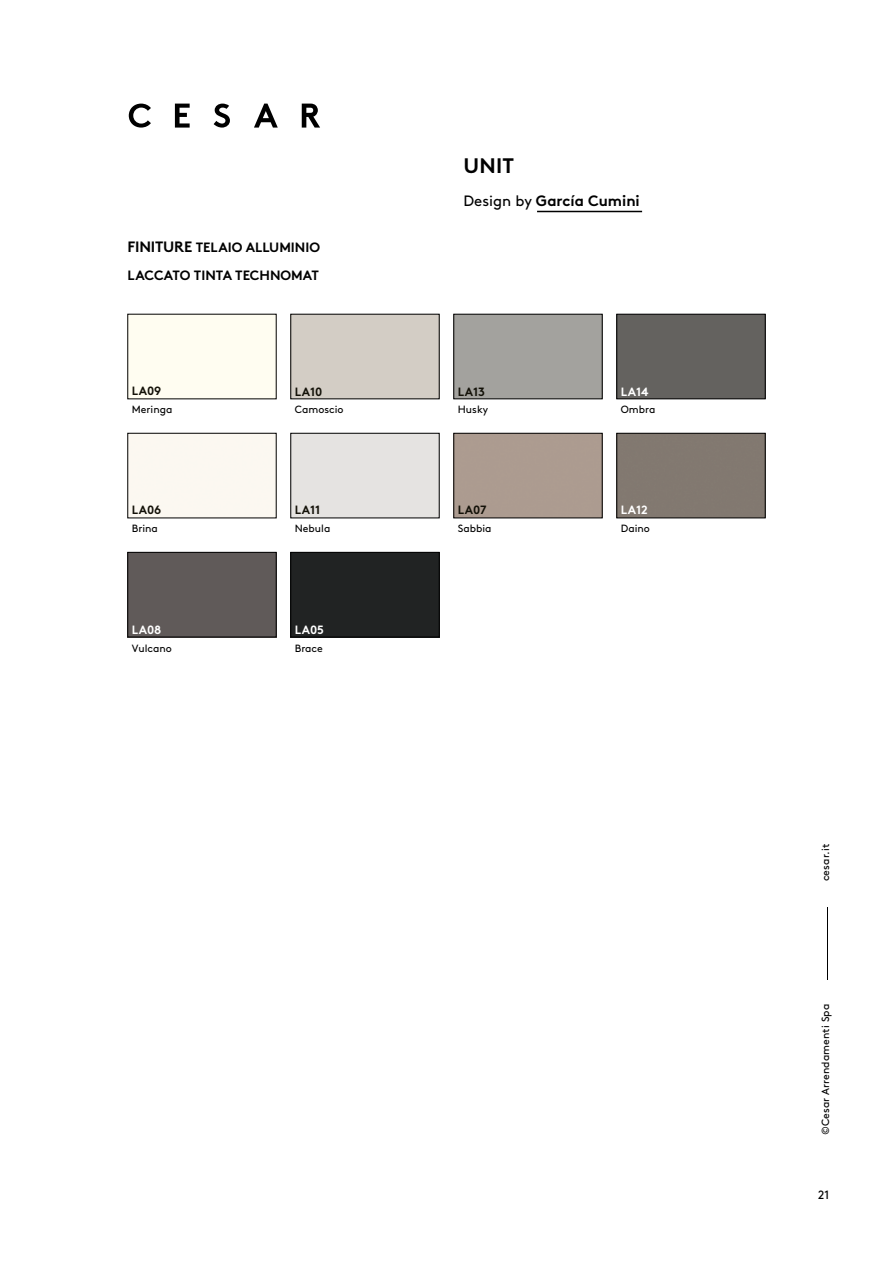
<style>
.page{position:relative;width:893px;height:1263px;background:#fff}
.page>*{position:absolute;margin:0;border:0;box-sizing:border-box;transform-origin:0 0}
.t1{font:700 21px "Brown Pro";color:#000}
.t2{font:700 15px "Brown Pro";color:#000}
.t3{font:700 13.5px/28.7px "Brown Pro";color:#000}
.t4{font:700 12px "Brown Pro";color:#131108}
.t5{font:700 12px "Brown Pro";color:#fff}
.t6{font:12px "Brown Pro";color:#000}
.t7{font:10.5px "Brown Pro";color:#000}
.s1{font-size:15px}
.s2{font-weight:400}
</style>
<div class="page">
<div style="left:454px;top:433px;width:148px;height:85px;border:1px solid #000"></div>
<div style="left:454px;top:314px;width:148px;height:85px;border:1px solid #000"></div>
<div style="left:619px;top:316px;width:144px;height:81px;background:#64625f"></div>
<div style="left:617px;top:314px;width:148px;height:85px;border:1px solid #000"></div>
<div style="left:617px;top:433px;width:148px;height:85px;border:1px solid #000"></div>
<div style="left:291px;top:433px;width:148px;height:85px;border:1px solid #000"></div>
<div style="left:128px;top:433px;width:148px;height:85px;border:1px solid #000"></div>
<div style="left:130px;top:554px;width:144px;height:81px;background:#605a59"></div>
<div style="left:128px;top:552px;width:148px;height:85px;border:1px solid #000"></div>
<div style="left:293px;top:554px;width:144px;height:81px;background:#212323"></div>
<div style="left:291px;top:552px;width:148px;height:85px;border:1px solid #000"></div>
<hr style="left:827px;top:907px;width:1px;height:73px;background:#000">
<hr style="left:537px;top:211px;width:105px;height:1px;background:#000">
<svg style="left:254px;top:104px;width:24px;height:24px"></svg>
<svg style="left:129px;top:104px;width:22px;height:24px"></svg>
<svg style="left:302px;top:104px;width:18px;height:24px"></svg>
<svg style="left:175px;top:104px;width:15px;height:24px"></svg>
<svg style="left:214px;top:104px;width:16px;height:24px"></svg>
<h1 class="t1" style="left:464px;top:149px;width:52px">UNIT</h1>
<p class="t3" style="left:128px;top:231px;width:194px"><span class="s1">FINITURE</span> TELAIO ALLUMINIO<br>LACCATO TINTA TECHNOMAT</p>
<h2 class="t2" style="left:463px;top:189px;width:178px"><span class="s2">Design by</span> García Cumini</h2>
<p class="t4" style="left:132px;top:381px;width:31px">LA09</p>
<p class="t4" style="left:295px;top:382px;width:29px">LA10</p>
<p class="t4" style="left:458px;top:382px;width:29px">LA13</p>
<p class="t5" style="left:621px;top:382px;width:29px">LA14</p>
<p class="t7" style="left:132px;top:402px;width:42px">Meringa</p>
<p class="t7" style="left:295px;top:402px;width:50px">Camoscio</p>
<p class="t7" style="left:458px;top:402px;width:32px">Husky</p>
<p class="t7" style="left:621px;top:402px;width:36px">Ombra</p>
<p class="t4" style="left:132px;top:500px;width:31px">LA06</p>
<p class="t4" style="left:295px;top:500px;width:27px">LA11</p>
<p class="t4" style="left:458px;top:500px;width:30px">LA07</p>
<p class="t5" style="left:621px;top:500px;width:28px">LA12</p>
<p class="t7" style="left:132px;top:520px;width:28px">Brina</p>
<p class="t7" style="left:295px;top:520px;width:37px">Nebula</p>
<p class="t7" style="left:621px;top:520px;width:31px">Daino</p>
<p class="t7" style="left:458px;top:520px;width:35px">Sabbia</p>
<p class="t5" style="left:132px;top:620px;width:31px">LA08</p>
<p class="t5" style="left:295px;top:620px;width:31px">LA05</p>
<p class="t7" style="left:132px;top:640px;width:42px">Vulcano</p>
<p class="t7" style="left:295px;top:640px;width:30px">Brace</p>
<p class="t7" style="left:817px;top:881px;width:39px;rotate:-90deg">cesar.it</p>
<p class="t7" style="left:817px;top:1135px;width:133px;rotate:-90deg">©Cesar Arrendamenti Spa</p>
<p class="t6" style="left:818px;top:1185px;width:13px">21</p>
</div>
